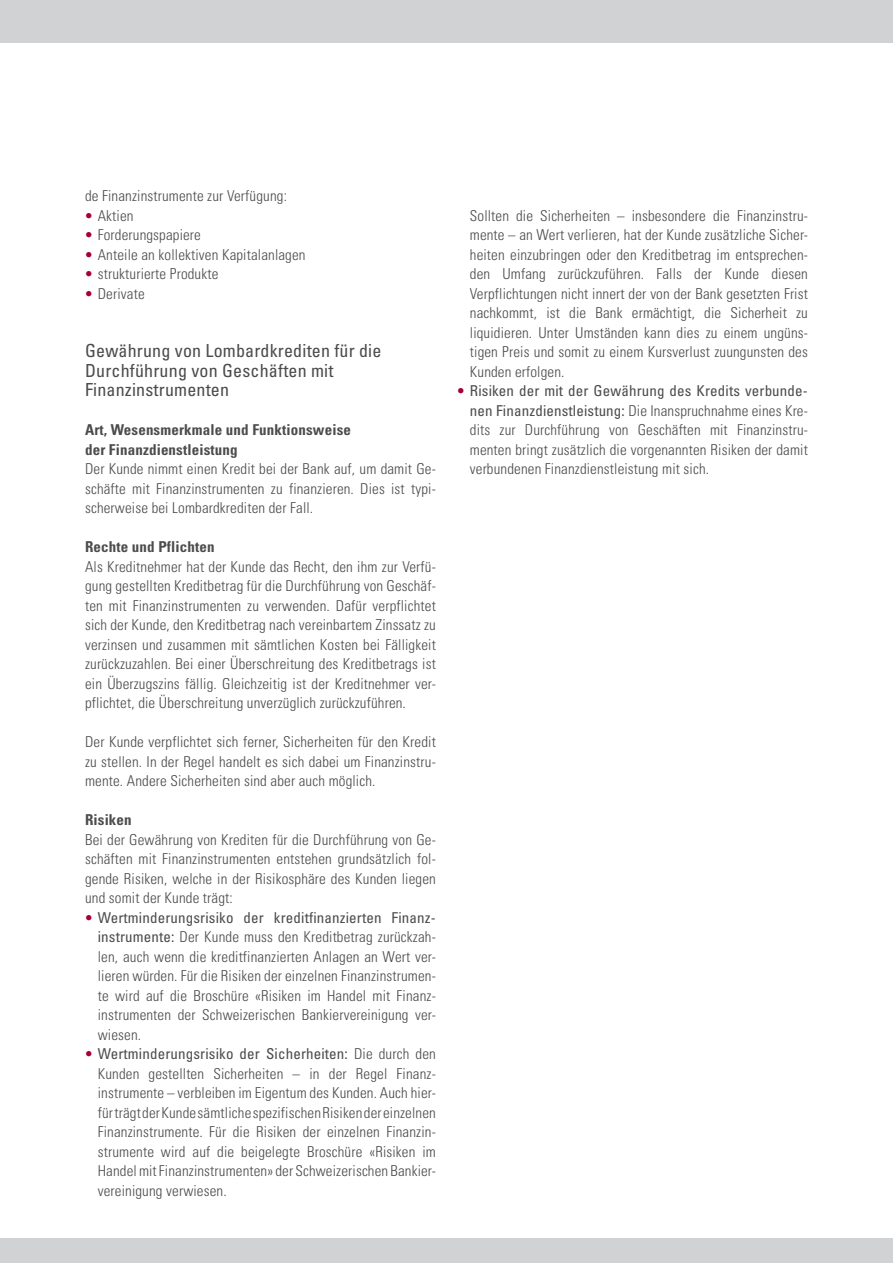
<style>
.page{position:relative;width:893px;height:1263px;background:#fff}
.page>*{position:absolute;margin:0;border:0;box-sizing:border-box;transform-origin:0 0}
.t1{font:condensed 18px "Univers LT Pro";letter-spacing:.01em;color:#4b4c4d}
.t2{font:300 condensed 15px/19.5px "Univers LT Pro";letter-spacing:.01em;color:#4b4c4d;text-align:justify}
.SLF_LAUFTEXT_opt{font:700 condensed 15px "Univers LT Pro";letter-spacing:.01em;color:#4b4c4d}
.s1{color:#a50134}
.s2{font-weight:400}
</style>
<div class="page">
<div style="left:85px;top:0;width:351px;height:43px;background:#d1d2d4"></div>
<div style="left:0;top:1238px;width:893px;height:25px;background:#d1d2d4"></div>
<div style="left:0;top:0;width:893px;height:42px;background:#d1d2d4"></div>
<p class="t2" style="left:85px;top:185px;width:203px">de Finanzinstrumente zur Verfügung:</p>
<p class="t2" style="left:85px;top:205px;width:50px"><span class="s1">•</span> Aktien</p>
<p class="t2" style="left:85px;top:224px;width:117px"><span class="s1">•</span> Forderungspapiere</p>
<p class="t2" style="left:85px;top:244px;width:222px"><span class="s1">•</span> Anteile an kollektiven Kapitalanlagen</p>
<p class="t2" style="left:85px;top:263px;width:135px"><span class="s1">•</span> strukturierte Produkte</p>
<p class="t2" style="left:85px;top:283px;width:61px"><span class="s1">•</span> Derivate</p>
<p class="t1" style="left:85px;top:340px;width:298px">Gewährung von Lombardkrediten für die</p>
<p class="t1" style="left:85px;top:359px;width:250px">Durchführung von Geschäften mit</p>
<p class="t1" style="left:85px;top:379px;width:146px">Finanzinstrumenten</p>
<p class="SLF_LAUFTEXT_opt" style="left:85px;top:421px;width:267px">Art, Wesensmerkmale und Funktionsweise</p>
<p class="SLF_LAUFTEXT_opt" style="left:85px;top:440px;width:154px">der Finanzdienstleistung</p>
<p class="t2" style="left:85px;top:458px;width:352px">Der Kunde nimmt einen Kredit bei der Bank auf, um damit Ge&shy;schäfte mit Finanzinstrumenten zu finanzieren. Dies ist typi&shy;scherweise bei Lombardkrediten der Fall.</p>
<p class="SLF_LAUFTEXT_opt" style="left:85px;top:538px;width:131px">Rechte und Pflichten</p>
<p class="t2" style="left:85px;top:556px;width:352px">Als Kreditnehmer hat der Kunde das Recht, den ihm zur Verfü&shy;gung gestellten Kreditbetrag für die Durchführung von Geschäf&shy;ten mit Finanzinstrumenten zu verwenden. Dafür verpflichtet sich der Kunde, den Kreditbetrag nach vereinbartem Zinssatz zu verzinsen und zusammen mit sämtlichen Kosten bei Fälligkeit zurückzuzahlen. Bei einer Überschreitung des Kreditbetrags ist ein Überzugszins fällig. Gleichzeitig ist der Kreditnehmer ver&shy;pflichtet, die Überschreitung unverzüglich zurückzuführen.</p>
<p class="t2" style="left:85px;top:731px;width:352px">Der Kunde verpflichtet sich ferner, Sicherheiten für den Kredit zu stellen. In der Regel handelt es sich dabei um Finanzinstru&shy;mente. Andere Sicherheiten sind aber auch möglich.</p>
<p class="SLF_LAUFTEXT_opt" style="left:85px;top:811px;width:48px">Risiken</p>
<p class="t2" style="left:85px;top:829px;width:352px">Bei der Gewährung von Krediten für die Durchführung von Ge&shy;schäften mit Finanzinstrumenten entstehen grundsätzlich fol&shy;gende Risiken, welche in der Risikosphäre des Kunden liegen und somit der Kunde trägt:</p>
<p class="t2" style="left:98px;top:907px;width:340px;text-indent:-13px"><span class="s1">•</span> <span class="s2">Wertminderungsrisiko der kreditfinanzierten Finanz&shy;instrumente:</span> Der Kunde muss den Kreditbetrag zurückzah&shy;len, auch wenn die kreditfinanzierten Anlagen an Wert ver&shy;lieren würden. Für die Risiken der einzelnen Finanzinstrumen&shy;te wird auf die Broschüre «Risiken im Handel mit Finanz&shy;instrumenten der Schweizerischen Bankiervereinigung ver&shy;wiesen.</p>
<p class="t2" style="left:98px;top:1043px;width:340px;text-indent:-13px"><span class="s1">•</span> <span class="s2">Wertminderungsrisiko der Sicherheiten:</span> Die durch den Kunden gestellten Sicherheiten – in der Regel Finanz&shy;instrumente – verbleiben im Eigentum des Kunden. Auch hier&shy;für trägt der Kunde sämtliche spezifischen Risiken der einzelnen Finanzinstrumente. Für die Risiken der einzelnen Finanzin&shy;strumente wird auf die beigelegte Broschüre «Risiken im Handel mit Finanzinstrumenten» der Schweizerischen Bankier&shy;vereinigung verwiesen.</p>
<p class="t2" style="left:470px;top:205px;width:340px">Sollten die Sicherheiten – insbesondere die Finanzinstru&shy;mente – an Wert verlieren, hat der Kunde zusätzliche Sicher&shy;heiten einzubringen oder den Kreditbetrag im entsprechen&shy;den Umfang zurückzuführen. Falls der Kunde diesen Verpflichtungen nicht innert der von der Bank gesetzten Frist nachkommt, ist die Bank ermächtigt, die Sicherheit zu liquidieren. Unter Umständen kann dies zu einem ungüns&shy;tigen Preis und somit zu einem Kursverlust zuungunsten des Kunden erfolgen.</p>
<p class="t2" style="left:470px;top:380px;width:340px;text-indent:-13px"><span class="s1">•</span> <span class="s2">Risiken der mit der Gewährung des Kredits verbunde&shy;nen Finanzdienstleistung:</span> Die Inanspruchnahme eines Kre&shy;dits zur Durchführung von Geschäften mit Finanzinstru&shy;menten bringt zusätzlich die vorgenannten Risiken der damit verbundenen Finanzdienstleistung mit sich.</p>
</div>
